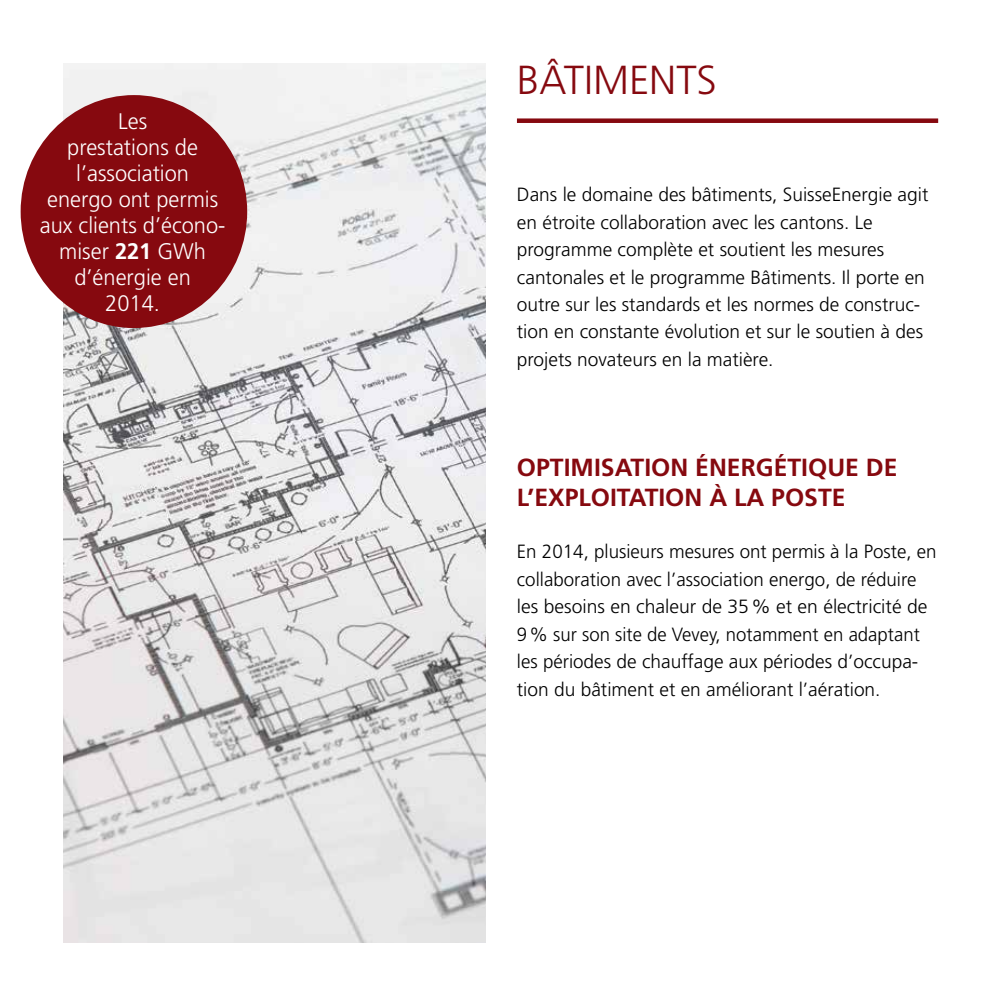
<style>
.page{position:relative;width:1002px;height:1002px;background:#fff}
.page>*{position:absolute;margin:0;border:0;box-sizing:border-box;transform-origin:0 0}
.t1{font:300 40.5px "Frutiger LT Std";color:#86090f}
.t2{font:700 24.75px/29.7px "Frutiger LT Std";color:#86090f}
.t3{font:300 22.5px/25.9px "Frutiger LT Std";color:#fff;text-align:center}
.t4{font:300 19.12px/27.4px "Frutiger LT Std";color:#000}
.s1{font-weight:700}
</style>
<div class="page">
<img style="left:64px;top:64px;width:421px;height:878px">
<div style="left:517px;top:118px;width:421px;height:5px;background:#86090f"></div>
<div style="left:21px;top:95px;width:226px;height:233px;background:#86090f;border-radius:50%"></div>
<p class="t3" style="left:40px;top:109px;width:187px">Les<br>prestations de l’association<br>energo ont permis aux clients d’écono&shy;miser <span class="s1">221</span> GWh d’énergie en<br>2014.</p>
<h1 class="t1" style="left:517px;top:57px;width:201px">BÂTIMENTS</h1>
<p class="t4" style="left:517px;top:181px;width:413px">Dans le domaine des bâtiments, SuisseEnergie agit en étroite collaboration avec les cantons. Le programme complète et soutient les mesures cantonales et le programme Bâtiments. Il porte en outre sur les standards et les normes de construc&shy;tion en constante évolution et sur le soutien à des projets novateurs en la matière.</p>
<p class="t2" style="left:517px;top:452px;width:382px">OPTIMISATION ÉNERGÉTIQUE DE<br>L’EXPLOITATION À LA POSTE</p>
<p class="t4" style="left:517px;top:538px;width:421px">En 2014, plusieurs mesures ont permis à la Poste, en collaboration avec l’association energo, de réduire les besoins en chaleur de 35% et en électricité de 9% sur son site de Vevey, notamment en adaptant les périodes de chauffage aux périodes d’occupa&shy;tion du bâtiment et en améliorant l’aération.</p>
</div>
